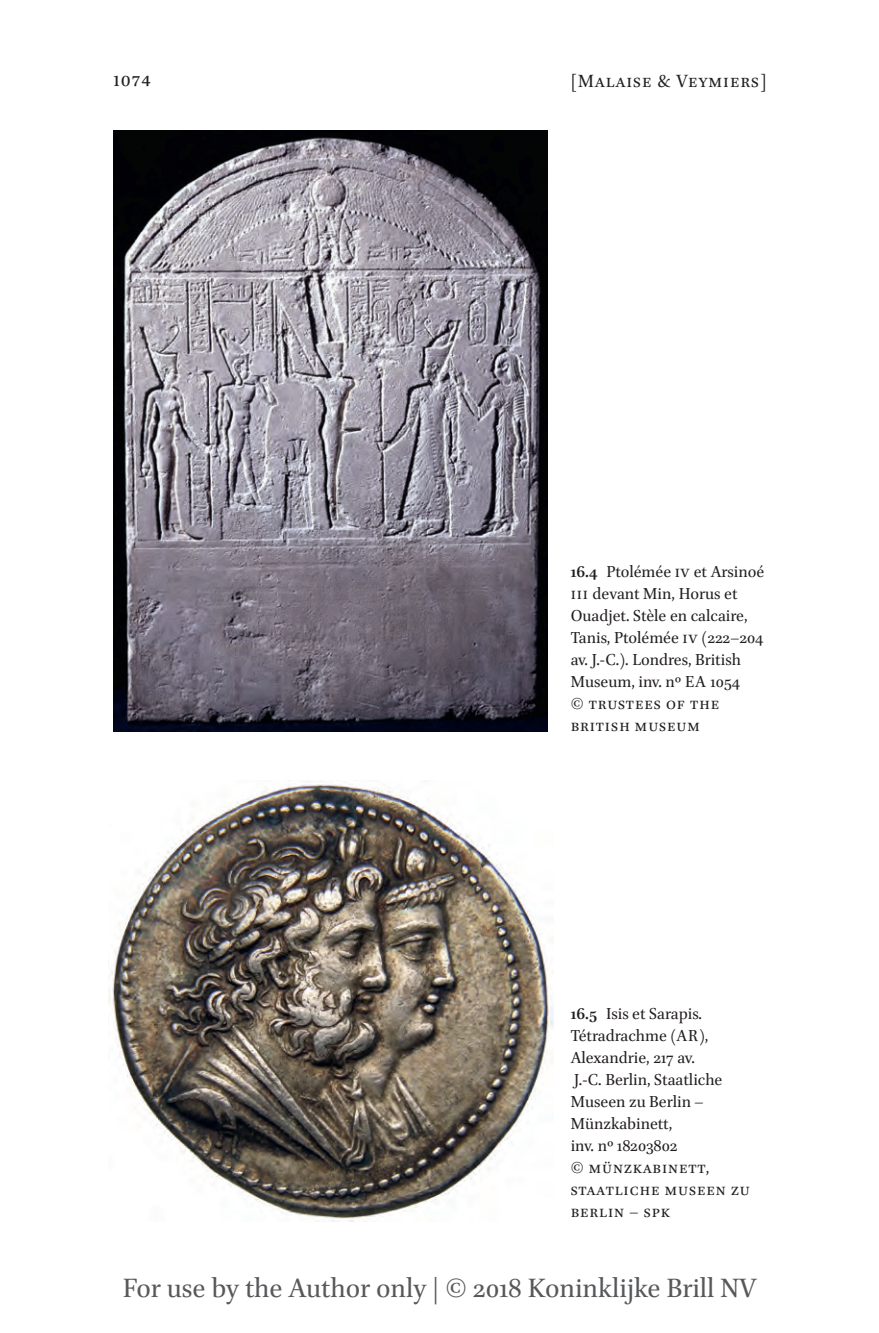
<style>
.page{position:relative;width:879px;height:1333px;background:#fff}
.page>*{position:absolute;margin:0;border:0;box-sizing:border-box;transform-origin:0 0}
.t1{font:30px "Brill";color:#57585a}
.t2{font:22px "Brill";color:#231f20}
.t3{font:20px "Brill";letter-spacing:.05em;color:#231f20}
.t4{font:18px/22px "Brill";letter-spacing:.05em;color:#231f20}
.s1{font-weight:700}
</style>
<div class="page">
<img style="left:108px;top:780px;width:446px;height:441px">
<img style="left:113px;top:130px;width:435px;height:601px">
<p class="t2" style="left:113px;top:64px;width:39px">1074</p>
<p class="t3" style="left:570px;top:67px;width:198px">[Malaise &amp; Veymiers]</p>
<p class="t4" style="left:571px;top:561px;width:195px"><span class="s1">16.4</span> Ptolémée IV et Arsinoé<br>III devant Min, Horus et<br>Ouadjet. Stèle en calcaire,<br>Tanis, Ptolémée IV (222–204 av. J.-C.). Londres, British<br>Museum, inv. no EA 1054<br>© Trustees of the<br>British Museum</p>
<p class="t4" style="left:571px;top:1002px;width:181px"><span class="s1">16.5</span> Isis et Sarapis.<br>Tétradrachme (AR),<br>Alexandrie, 217 av.<br>J.-C. Berlin, Staatliche<br>Museen zu Berlin –<br>Münzkabinett,<br>inv. no 18203802<br>© Münzkabinett,<br>Staatliche Museen zu<br>Berlin – SPK</p>
<h1 class="t1" style="left:123px;top:1267px;width:634px">For use by the Author only | © 2018 Koninklijke Brill NV</h1>
</div>
